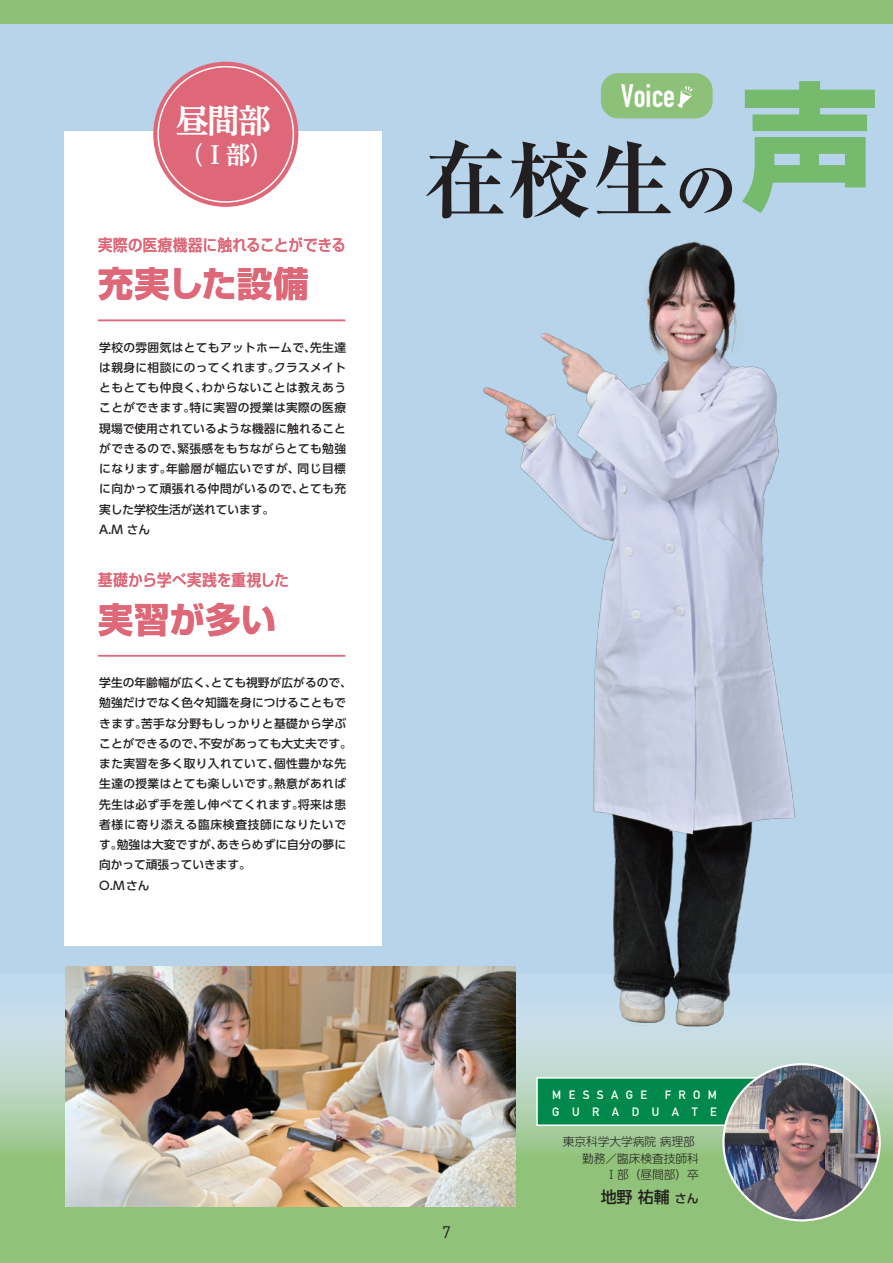
<style>
.page{position:relative;width:893px;height:1263px;background:#b7d4ea}
.page>*{position:absolute;margin:0;border:0;box-sizing:border-box;transform-origin:0 0}
.t1{font:700 138.45px "Shin Go Pro";color:#76ba6e}
.t2{font:700 expanded 84px "Ryumin Pro";color:#231f20}
.t3{font:700 35.1px "Shin Go Pro";letter-spacing:.015em;color:#df6878}
.t4{font:700 33px "UD Reimin Pro";color:#fff}
.t5{font:700 32.1px "DIN Condensed";color:#fff}
.t6{font:700 24.45px "UD Reimin Pro";color:#fff}
.t7{font:16.5px "DIN Pro";color:#231f20}
.t8{font:500 15.9px "Shin Go Pro";letter-spacing:.025em;color:#df6878;scale:.9 1}
.t9{font:500 15.9px "UD Shin Go Pro";color:#231f20}
.t10{font:700 12px/16.5px "DIN Alternate";letter-spacing:1.045em;color:#fff;text-align:right}
.t11{font:700 12px "DIN Alternate";letter-spacing:.615em;color:#fff}
.t12{font:500 11.7px/20.2px "UD Shin Go Pro";letter-spacing:.035em;color:#231f20}
.t13{font:300 11.7px "UD Shin Go Pro";color:#231f20}
.s1{font-size:63px}
.s2{font-size:12px}
</style>
<div class="page">
<div style="left:0;top:0;width:893px;height:23px;background:#8dc179"></div>
<svg style="left:0;top:999px;width:893px;height:264px;background:#9dc890"></svg>
<div style="left:65px;top:132px;width:317px;height:814px;background:#fff"></div>
<div style="left:601px;top:73px;width:112px;height:45px;background:#8dc179;border-radius:17px"></div>
<img style="left:65px;top:966px;width:450px;height:240px">
<img style="left:418px;top:241px;width:475px;height:802px">
<div style="left:537px;top:1078px;width:240px;height:47px;background:#00894a"></div>
<div style="left:536px;top:1077px;width:242px;height:49px;border:2px solid #fff"></div>
<div style="left:153px;top:62px;width:145px;height:145px;background:#df6878;border-radius:50%"></div>
<hr style="left:98px;top:320px;width:247px;height:1px;background:#df6878">
<hr style="left:98px;top:655px;width:247px;height:1px;background:#df6878">
<img style="left:723px;top:1064px;width:157px;height:156px;border-radius:78px">
<svg style="left:677px;top:86px;width:16px;height:22px"></svg>
<h3 class="t4" style="left:176px;top:93px;width:96px">昼間部</h3>
<h3 class="t6" style="left:180px;top:135px;width:95px">（Ⅰ部）</h3>
<h3 class="t8" style="left:98px;top:232px;width:277px">実際の医療機器に触れることができる</h3>
<h3 class="t3" style="left:98px;top:256px;width:212px">充実した設備</h3>
<p class="t12" style="left:99px;top:337px;width:248px">学校の雰囲気はとてもアットホームで、先生達は親身に相談にのってくれます。クラスメイトともとても仲良く、わからないことは教えあうことができます。特に実習の授業は実際の医療現場で使用されているような機器に触れることができるので、緊張感をもちながらとても勉強になります。年齢層が幅広いですが、同じ目標に向かって頑張れる仲問がいるので、とても充実した学校生活が送れています。<br>A.M さん</p>
<h3 class="t8" style="left:98px;top:567px;width:213px">基礎から学べ実践を重視した</h3>
<h3 class="t3" style="left:98px;top:591px;width:180px">実習が多い</h3>
<p class="t12" style="left:99px;top:672px;width:254px">学生の年齢幅が広く、とても視野が広がるので、勉強だけでなく色々知識を身につけることもできます。苦手な分野もしっかりと基礎から学ぶことができるので、不安があっても大丈夫です。また実習を多く取り入れていて、個性豊かな先生達の授業はとても楽しいです。熱意があれば先生は必ず手を差し伸べてくれます。将来は患者様に寄り添える臨床検査技師になりたいです。勉強は大変ですが、あきらめずに自分の夢に向かって頑張っていきます。<br>O.Mさん</p>
<h3 class="t5" style="left:621px;top:74px;width:56px">Voice</h3>
<h2 class="t2" style="left:423px;top:114px;width:316px">在校生<span class="s1">の</span></h2>
<h1 class="t1" style="left:741px;top:37px;width:140px">声</h1>
<h3 class="t7" style="left:442px;top:1221px;width:10px">7</h3>
<p class="t10" style="left:552px;top:1086px;width:166px">FROM<br>GURADUATE</p>
<p class="t11" style="left:552px;top:1086px;width:96px">MESSAGE</p>
<p class="t13" style="left:563px;top:1132px;width:134px">東京科学大学病院 病理部</p>
<p class="t13" style="left:582px;top:1149px;width:118px">勤務／臨床検査技師科</p>
<p class="t13" style="left:605px;top:1165px;width:95px">Ⅰ部（昼間部）卒</p>
<h3 class="t9" style="left:601px;top:1184px;width:100px">地野 祐輔 <span class="s2">さん</span></h3>
</div>
